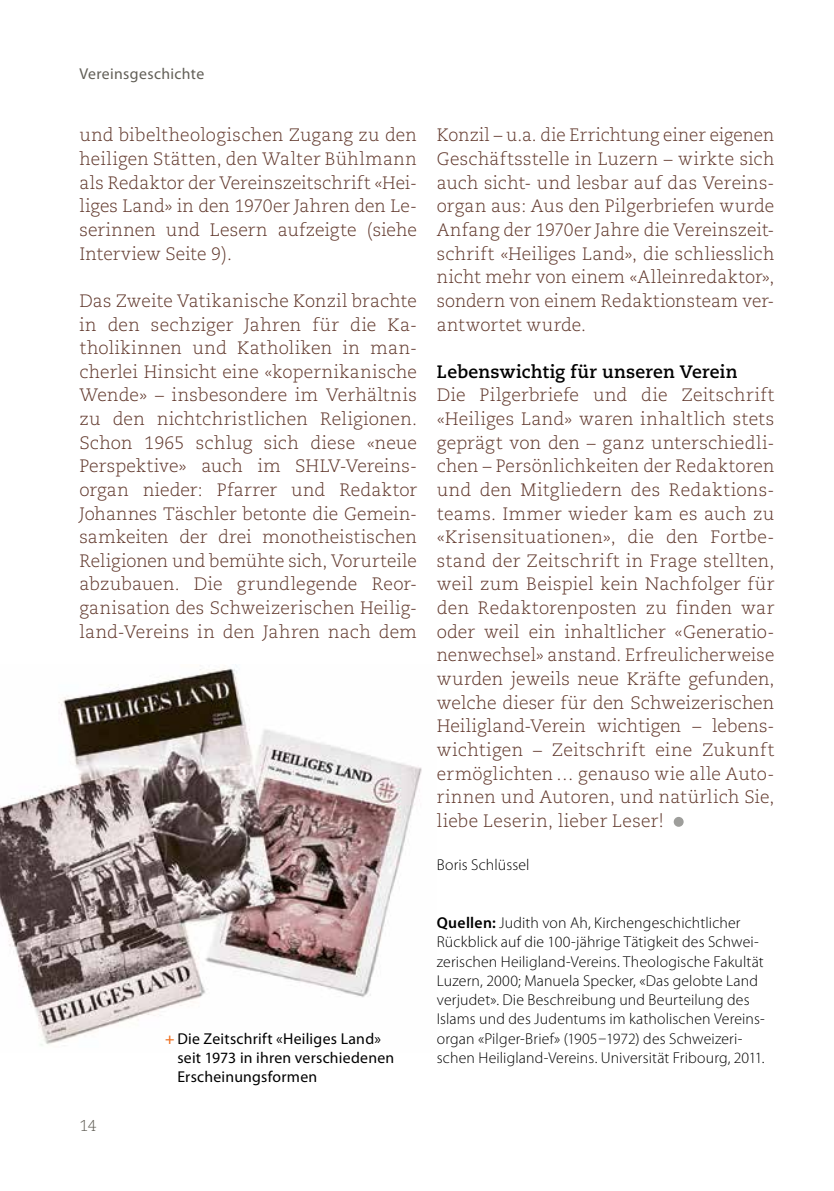
<style>
.page{position:relative;width:834px;height:1191px;background:#fff}
.page>*{position:absolute;margin:0;border:0;box-sizing:border-box;transform-origin:0 0}
.t1{font:300 17.85px/23.6px "Caecilia";letter-spacing:.01em;color:#60372b;text-align:justify}
.t2{font:300 17.85px/23.6px "Caecilia";letter-spacing:.01em;color:#60372b;text-align:justify;scale:.96 1}
.t3{font:700 17.85px "Caecilia";letter-spacing:.015em;color:#000}
.t4{font:300 15.75px/19.2px "Myriad Pro";letter-spacing:.01em;color:#000}
.t5{font:15.75px/19.2px "Myriad Pro";letter-spacing:.015em;color:#000}
.t6{font:15.75px "Myriad Pro";letter-spacing:.02em;color:#625f57}
.t7{font:300 15.75px "Caecilia";color:#625f57}
.s1{font-weight:600;color:#ee7326}
.s2{font-weight:600}
</style>
<div class="page">
<img style="left:0;top:665px;width:422px;height:381px">
<div style="left:673px;top:817px;width:10px;height:10px;background:#9e9e9b;border-radius:50%"></div>
<p class="t6" style="left:79px;top:64px;width:126px">Vereinsgeschichte</p>
<p class="t1" style="left:79px;top:124px;width:339px">und bibeltheologischen Zugang zu den heiligen Stätten, den Walter Bühlmann als Redaktor der Vereinszeitschrift «Hei&shy;liges Land» in den 1970er Jahren den Le&shy;serinnen und Lesern aufzeigte (siehe Interview Seite 9).</p>
<p class="t1" style="left:79px;top:289px;width:339px">Das Zweite Vatikanische Konzil brachte in den sechziger Jahren für die Ka&shy;tholikinnen und Katholiken in man&shy;cherlei Hinsicht eine «kopernikanische Wende» – insbesondere im Verhältnis zu den nichtchristlichen Religionen.<br>Schon 1965 schlug sich diese «neue Perspektive» auch im SHLV-Vereins&shy;organ nieder: Pfarrer und Redaktor Johannes Täschler betonte die Gemein&shy;samkeiten der drei monotheistischen Religionen und bemühte sich, Vorurteile abzubauen. Die grundlegende Reor&shy;ganisation des Schweizerischen Heilig&shy;land-Vereins in den Jahren nach dem</p>
<p class="t7" style="left:79px;top:1117px;width:19px">14</p>
<p class="t5" style="left:177px;top:1028px;width:218px;text-indent:-12px"><span class="s1">+</span> Die Zeitschrift «Heiliges Land» seit 1973 in ihren verschiedenen<br>Erscheinungsformen</p>
<p class="t2" style="left:437px;top:124px;width:353px">Konzil – u.a. die Errichtung einer eigenen Geschäftsstelle in Luzern – wirkte sich auch sicht- und lesbar auf das Vereins&shy;organ aus: Aus den Pilgerbriefen wurde Anfang der 1970er Jahre die Vereinszeit&shy;schrift «Heiliges Land», die schliesslich nicht mehr von einem «Alleinredaktor», sondern von einem Redaktionsteam ver&shy;antwortet wurde.</p>
<p class="t3" style="left:437px;top:361px;width:302px">Lebenswichtig für unseren Verein</p>
<p class="t1" style="left:437px;top:384px;width:339px">Die Pilgerbriefe und die Zeitschrift «Heiliges Land» waren inhaltlich stets geprägt von den – ganz unterschiedli&shy;chen – Persönlichkeiten der Redaktoren und den Mitgliedern des Redaktions&shy;teams. Immer wieder kam es auch zu «Krisensituationen», die den Fortbe&shy;stand der Zeitschrift in Frage stellten, weil zum Beispiel kein Nachfolger für den Redaktorenposten zu finden war oder weil ein inhaltlicher «Generatio&shy;nenwechsel» anstand. Erfreulicherweise wurden jeweils neue Kräfte gefunden, welche dieser für den Schweizerischen Heiligland-Verein wichtigen – lebens&shy;wichtigen – Zeitschrift eine Zukunft ermöglichten… genauso wie alle Auto&shy;rinnen und Autoren, und natürlich Sie, liebe Leserin, lieber Leser!</p>
<p class="t4" style="left:437px;top:855px;width:94px">Boris Schlüssel</p>
<p class="t4" style="left:437px;top:913px;width:329px"><span class="s2">Quellen:</span> Judith von Ah, Kirchengeschichtlicher Rückblick auf die 100-jährige Tätigkeit des Schwei&shy;zerischen Heiligland-Vereins. Theologische Fakultät Luzern, 2000; Manuela Specker, «Das gelobte Land verjudet». Die Beschreibung und Beurteilung des Islams und des Judentums im katholischen Vereins&shy;organ «Pilger-Brief» (1905–1972) des Schweizeri&shy;schen Heiligland-Vereins. Universität Fribourg, 2011.</p>
</div>
